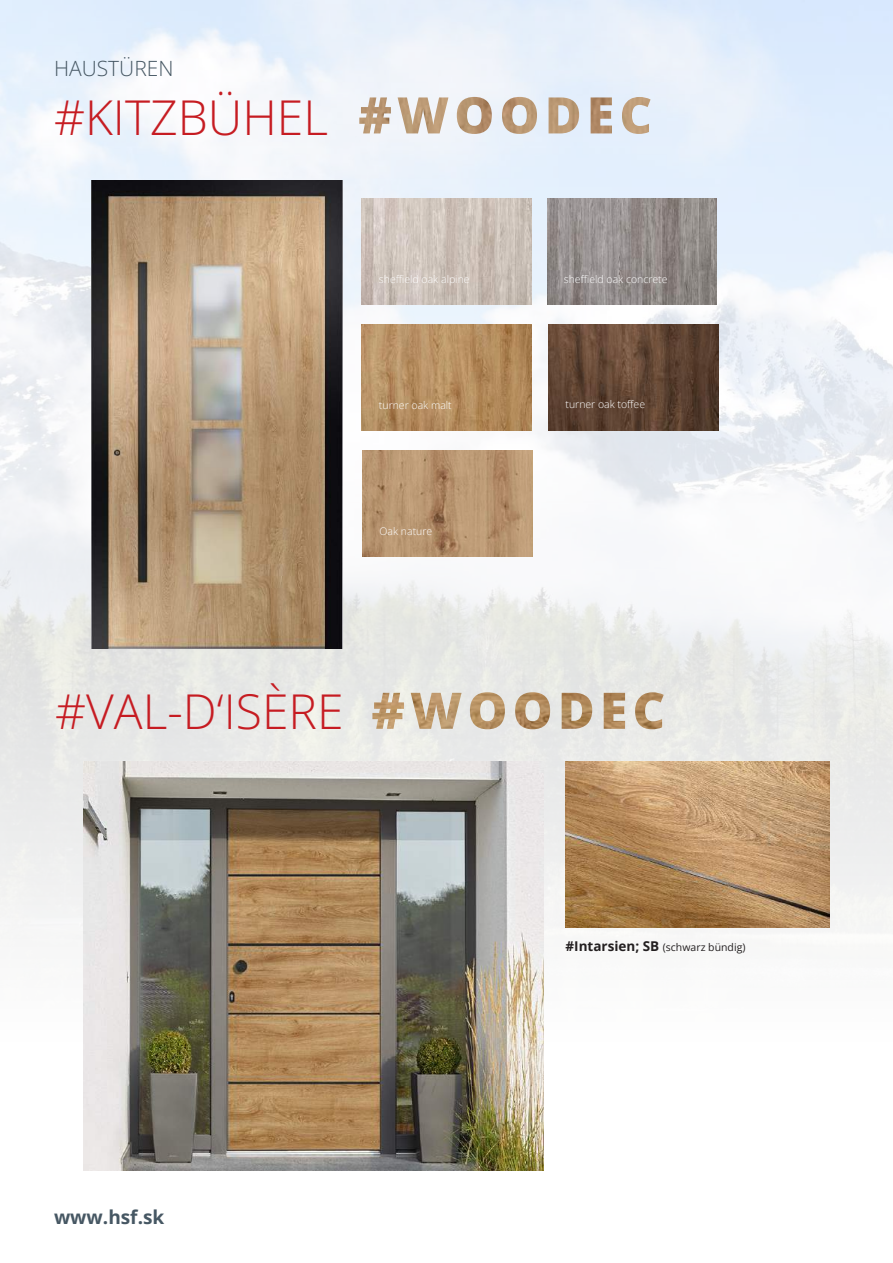
<style>
.page{position:relative;width:893px;height:1263px;background:#fff}
.page>*{position:absolute;margin:0;border:0;box-sizing:border-box;transform-origin:0 0}
.t1{font:300 48px "Open Sans";color:#c61c22}
.t2{font:300 21px "Open Sans";color:#465763}
.t3{font:700 19.05px "Open Sans";color:#465763}
.t4{font:300 10.5px "Open Sans";color:#fff}
.t5{font:10.5px "Open Sans";color:#231f20}
.s1{font-weight:700;font-size:13.5px}
</style>
<div class="page">
<img style="left:0;top:0;width:893px;height:1046px">
<img style="left:91px;top:180px;width:251px;height:468px">
<img style="left:84px;top:762px;width:460px;height:408px">
<img style="left:362px;top:198px;width:169px;height:106px">
<img style="left:547px;top:198px;width:170px;height:106px">
<img style="left:362px;top:324px;width:169px;height:106px">
<img style="left:549px;top:324px;width:169px;height:106px">
<img style="left:363px;top:450px;width:169px;height:106px">
<img style="left:566px;top:762px;width:263px;height:165px">
<img style="left:359px;top:97px;width:292px;height:37px">
<img style="left:372px;top:692px;width:292px;height:37px">
<h2 class="t2" style="left:54px;top:54px;width:121px">HAUSTÜREN</h2>
<h1 class="t1" style="left:54px;top:85px;width:276px">#KITZBÜHEL</h1>
<p class="t4" style="left:379px;top:272px;width:92px">sheffield oak alpine</p>
<p class="t4" style="left:564px;top:272px;width:105px">sheffield oak concrete</p>
<p class="t4" style="left:379px;top:398px;width:74px">turner oak malt</p>
<p class="t4" style="left:566px;top:397px;width:81px">turner oak toffee</p>
<p class="t4" style="left:379px;top:524px;width:54px">Oak nature</p>
<h1 class="t1" style="left:55px;top:679px;width:290px">#VAL-D‘ISÈRE</h1>
<p class="t5" style="left:566px;top:939px;width:181px"><span class="s1">#Intarsien; SB</span> (schwarz bündig)</p>
<h3 class="t3" style="left:54px;top:1204px;width:112px">www.hsf.sk</h3>
</div>
